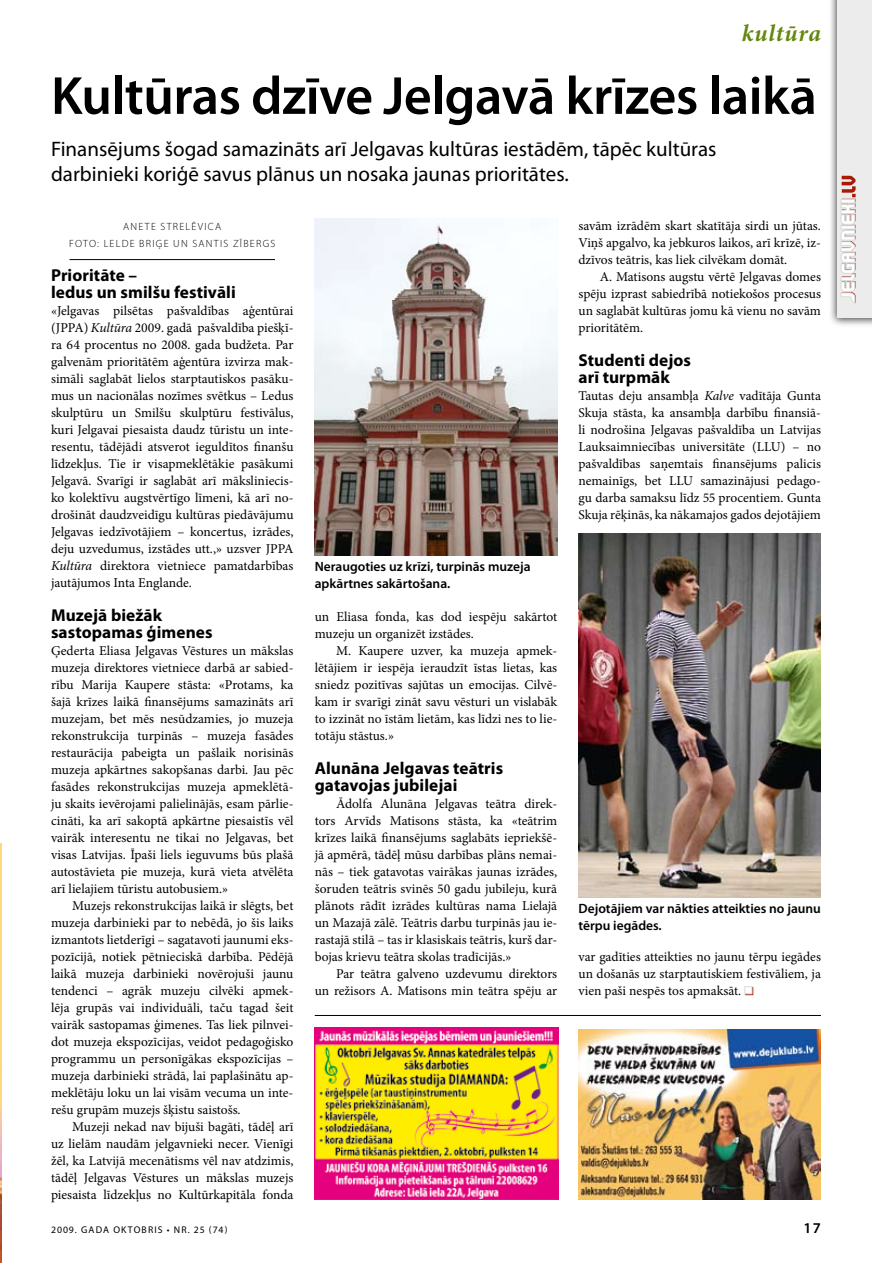
<style>
.page{position:relative;width:872px;height:1263px;background:#fff}
.page>*{position:absolute;margin:0;border:0;box-sizing:border-box;transform-origin:0 0}
.t1{font:600 54px "Myriad Pro";letter-spacing:-.01em;color:#000}
.t2{font:italic 700 24px "Minion Pro";letter-spacing:.035em;color:#64870f}
.t3{font:21px/25.2px "Myriad Pro";color:#000}
.t4{font:700 17.25px/17px "Myriad Pro";letter-spacing:.005em;color:#000}
.t5{font:600 15px "Myriad Pro";color:#000}
.t6{font:13.5px/17px "Minion Pro";color:#000;text-align:justify}
.t7{font:600 13.5px/16.5px "Myriad Pro";color:#000}
.t8{font:300 10.5px/17px "Myriad Pro";letter-spacing:.12em;color:#000}
.t9{font:9.75px "Myriad Pro";letter-spacing:.12em;color:#000}
.s1{font-style:italic}
</style>
<div class="page">
<div style="left:828px;top:0;width:44px;height:333px;background:#000;opacity:.75"></div>
<div style="left:837px;top:0;width:35px;height:317px;background:#ececec"></div>
<svg style="left:840px;top:176px;width:15px;height:128px"></svg>
<hr style="left:70px;top:259px;width:205px;height:1px;background:#000">
<svg style="left:745px;top:987px;width:8px;height:8px"></svg>
<div style="left:744px;top:986px;width:8px;height:8px;background:#fff;border:1px solid #d9dada"></div>
<img style="left:0;top:843px;width:1px;height:420px">
<img style="left:315px;top:1027px;width:244px;height:172px">
<img style="left:578px;top:1029px;width:243px;height:170px">
<img style="left:315px;top:218px;width:242px;height:337px">
<img style="left:578px;top:534px;width:243px;height:363px">
<hr style="left:315px;top:1015px;width:506px;height:1px;background:#000">
<h2 class="t2" style="left:742px;top:16px;width:80px">kultūra</h2>
<h1 class="t1" style="left:51px;top:61px;width:767px">Kultūras dzīve Jelgavā krīzes laikā</h1>
<h3 class="t3" style="left:51px;top:136px;width:667px">Finansējums šogad samazināts arī Jelgavas kultūras iestādēm, tāpēc kultūras darbinieki koriģē savus plānus un nosaka jaunas prioritātes.</h3>
<p class="t8" style="left:69px;top:218px;width:201px;text-indent:54px">ANETE STRELĒVICA<br>FOTO: LELDE BRIĢE UN SANTIS ZĪBERGS</p>
<p class="t4" style="left:51px;top:266px;width:186px">Prioritāte –<br>ledus un smilšu festivāli</p>
<p class="t6" style="left:51px;top:302px;width:244px">«Jelgavas pilsētas pašvaldības aģentūrai (JPPA) <span class="s1">Kultūra</span> 2009. gadā pašvaldība piešķī&shy;ra 64 procentus no 2008. gada budžeta. Par galvenām prioritātēm aģentūra izvirza mak&shy;simāli saglabāt lielos starptautiskos pasāku&shy;mus un nacionālas nozīmes svētkus – Ledus skulptūru un Smilšu skulptūru festivālus, kuri Jelgavai piesaista daudz tūristu un inte&shy;resentu, tādējādi atsverot ieguldītos finanšu līdzekļus. Tie ir visapmeklētākie pasākumi Jelgavā. Svarīgi ir saglabāt arī māksliniecis&shy;ko kolektīvu augstvērtīgo līmeni, kā arī no&shy;drošināt daudzveidīgu kultūras piedāvājumu Jelgavas iedzīvotājiem – koncertus, izrādes, deju uzvedumus, izstādes utt.,» uzsver JPPA <span class="s1">Kultūra</span> direktora vietniece pamatdarbības jautājumos Inta Englande.</p>
<p class="t4" style="left:51px;top:606px;width:163px">Muzejā biežāk sastopamas ģimenes</p>
<p class="t6" style="left:51px;top:642px;width:244px">Ģederta Eliasa Jelgavas Vēstures un mākslas muzeja direktores vietniece darbā ar sabied&shy;rību Marija Kaupere stāsta: «Protams, ka šajā krīzes laikā finansējums samazināts arī muzejam, bet mēs nesūdzamies, jo muzeja rekonstrukcija turpinās – muzeja fasādes restaurācija pabeigta un pašlaik norisinās muzeja apkārtnes sakopšanas darbi. Jau pēc fasādes rekonstrukcijas muzeja apmeklētā&shy;ju skaits ievērojami palielinājās, esam pārlie&shy;cināti, ka arī sakoptā apkārtne piesaistīs vēl vairāk interesentu ne tikai no Jelgavas, bet visas Latvijas. Īpaši liels ieguvums būs plašā autostāvieta pie muzeja, kurā vieta atvēlēta arī lielajiem tūristu autobusiem.»</p>
<p class="t6" style="left:51px;top:897px;width:244px;text-indent:21px">Muzejs rekonstrukcijas laikā ir slēgts, bet muzeja darbinieki par to nebēdā, jo šis laiks izmantots lietderīgi – sagatavoti jaunumi eks&shy;pozīcijā, notiek pētnieciskā darbība. Pēdējā laikā muzeja darbinieki novērojuši jaunu tendenci – agrāk muzeju cilvēki apmek&shy;lēja grupās vai individuāli, taču tagad šeit vairāk sastopamas ģimenes. Tas liek pilnvei&shy;dot muzeja ekspozīcijas, veidot pedagoģisko programmu un personīgākas ekspozīcijas – muzeja darbinieki strādā, lai paplašinātu ap&shy;meklētāju loku un lai visām vecuma un inte&shy;rešu grupām muzejs šķistu saistošs.</p>
<p class="t6" style="left:51px;top:1118px;width:244px;text-indent:21px">Muzeji nekad nav bijuši bagāti, tādēļ arī uz lielām naudām jelgavnieki necer. Vienīgi žēl, ka Latvijā mecenātisms vēl nav atdzimis, tādēļ Jelgavas Vēstures un mākslas muzejs piesaista līdzekļus no Kultūrkapitāla fonda</p>
<p class="t7" style="left:315px;top:558px;width:217px">Neraugoties uz krīzi, turpinās muzeja apkārtnes sakārtošana.</p>
<p class="t6" style="left:315px;top:608px;width:244px">un Eliasa fonda, kas dod iespēju sakārtot muzeju un organizēt izstādes.</p>
<p class="t6" style="left:315px;top:642px;width:244px;text-indent:21px">M. Kaupere uzver, ka muzeja apmek&shy;lētājiem ir iespēja ieraudzīt īstas lietas, kas sniedz pozitīvas sajūtas un emocijas. Cilvē&shy;kam ir svarīgi zināt savu vēsturi un vislabāk to izzināt no īstām lietām, kas līdzi nes to lie&shy;totāju stāstus.»</p>
<p class="t4" style="left:315px;top:759px;width:190px">Alunāna Jelgavas teātris gatavojas jubilejai</p>
<p class="t6" style="left:315px;top:795px;width:244px;text-indent:21px">Ādolfa Alunāna Jelgavas teātra direk&shy;tors Arvīds Matisons stāsta, ka «teātrim krīzes laikā finansējums saglabāts iepriekšē&shy;jā apmērā, tādēļ mūsu darbības plāns nemai&shy;nās – tiek gatavotas vairākas jaunas izrādes, šoruden teātris svinēs 50 gadu jubileju, kurā plānots rādīt izrādes kultūras nama Lielajā un Mazajā zālē. Teātris darbu turpinās jau ie&shy;rastajā stilā – tas ir klasiskais teātris, kurš dar&shy;bojas krievu teātra skolas tradīcijās.»</p>
<p class="t6" style="left:315px;top:965px;width:244px;text-align:right">Par teātra galveno uzdevumu direktors<br>un režisors A. Matisons min teātra spēju ar</p>
<p class="t6" style="left:578px;top:217px;width:244px">savām izrādēm skart skatītāja sirdi un jūtas.<br>Viņš apgalvo, ka jebkuros laikos, arī krīzē, iz&shy;dzīvos teātris, kas liek cilvēkam domāt.</p>
<p class="t6" style="left:578px;top:268px;width:244px;text-indent:21px">A. Matisons augstu vērtē Jelgavas domes spēju izprast sabiedrībā notiekošos procesus un saglabāt kultūras jomu kā vienu no savām prioritātēm.</p>
<p class="t4" style="left:578px;top:351px;width:114px">Studenti dejos arī turpmāk</p>
<p class="t6" style="left:578px;top:387px;width:244px">Tautas deju ansambļa <span class="s1">Kalve</span> vadītāja Gunta Skuja stāsta, ka ansambļa darbību finansiā&shy;li nodrošina Jelgavas pašvaldība un Latvijas Lauksaimniecības universitāte (LLU) – no pašvaldības saņemtais finansējums palicis nemainīgs, bet LLU samazinājusi pedago&shy;gu darba samaksu līdz 55 procentiem. Gunta Skuja rēķinās, ka nākamajos gados dejotājiem</p>
<p class="t7" style="left:578px;top:900px;width:244px">Dejotājiem var nākties atteikties no jaunu tērpu iegādes.</p>
<p class="t6" style="left:578px;top:948px;width:244px">var gadīties atteikties no jaunu tērpu iegādes un došanās uz starptautiskiem festivāliem, ja vien paši nespēs tos apmaksāt.</p>
<p class="t9" style="left:51px;top:1224px;width:178px">2009. gada oktobris • Nr. 25 (74)</p>
<p class="t5" style="left:803px;top:1218px;width:19px">17</p>
</div>
